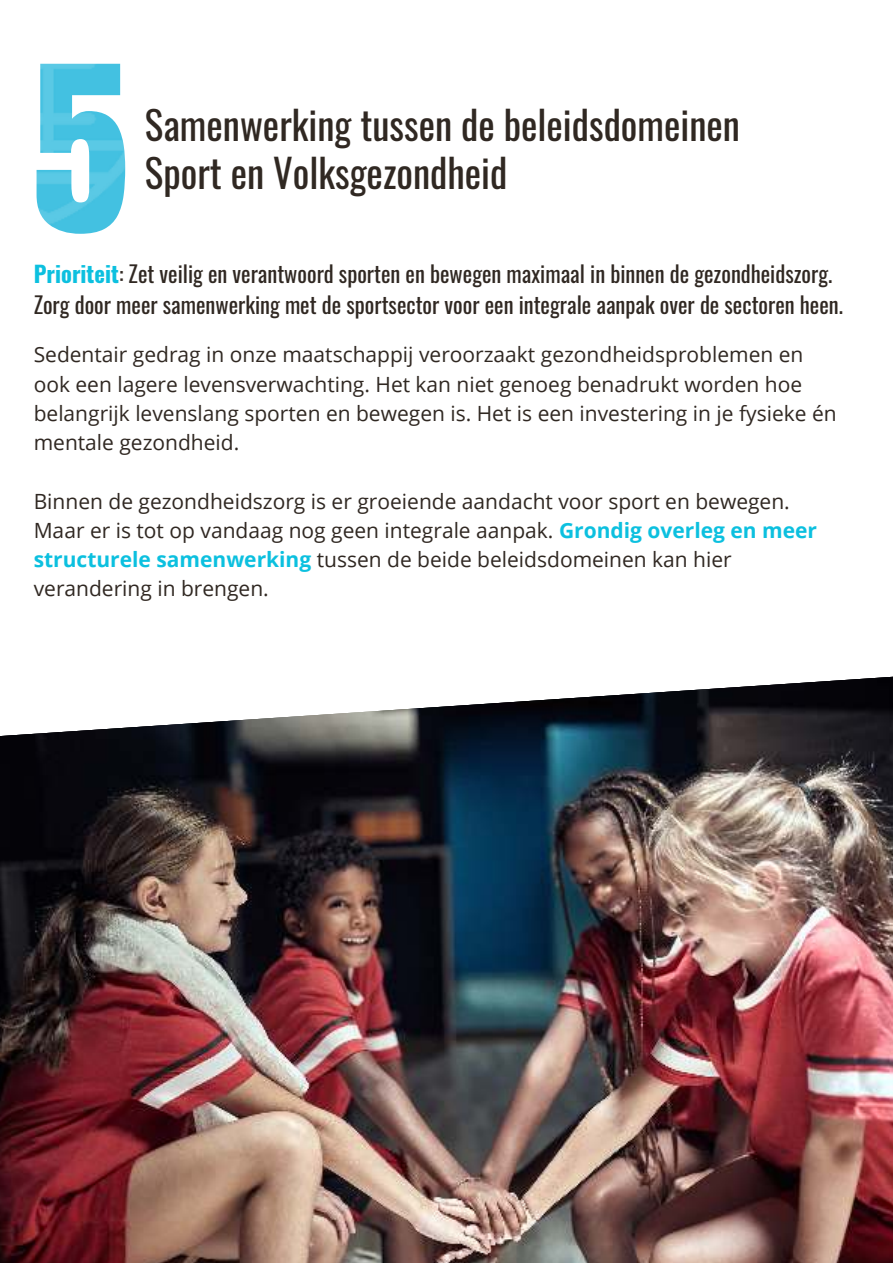
<style>
.page{position:relative;width:893px;height:1264px;background:#fff}
.page>*{position:absolute;margin:0;border:0;box-sizing:border-box;transform-origin:0 0}
.t1{font:39px/48.3px "Oswald";color:#302822}
.t2{font:22.5px/31.5px "Oswald";color:#302822}
.t3{font:21px/29.2px "Open Sans";color:#302822}
.s1{font-weight:700;color:#0cc0df}
</style>
<div class="page">
<img style="left:0;top:753px;width:892px;height:509px">
<svg style="left:0;top:676px;width:892px;height:77px"></svg>
<img style="left:37px;top:64px;width:88px;height:170px">
<h1 class="t1" style="left:145px;top:97px;width:596px">Samenwerking tussen de beleidsdomeinen<br>Sport en Volksgezondheid</h1>
<p class="t2" style="left:34px;top:256px;width:810px"><span class="s1">Prioriteit</span>: Zet veilig en verantwoord sporten en bewegen maximaal in binnen de gezondheidszorg.<br>Zorg door meer samenwerking met de sportsector voor een integrale aanpak over de sectoren heen.</p>
<p class="t3" style="left:34px;top:339px;width:804px">Sedentair gedrag in onze maatschappij veroorzaakt gezondheidsproblemen en ook een lagere levensverwachting. Het kan niet genoeg benadrukt worden hoe belangrijk levenslang sporten en bewegen is. Het is een investering in je fysieke én mentale gezondheid.</p>
<p class="t3" style="left:34px;top:485px;width:784px">Binnen de gezondheidszorg is er groeiende aandacht voor sport en bewegen.<br>Maar er is tot op vandaag nog geen integrale aanpak. <span class="s1">Grondig overleg en meer structurele samenwerking</span> tussen de beide beleidsdomeinen kan hier verandering in brengen.</p>
</div>
